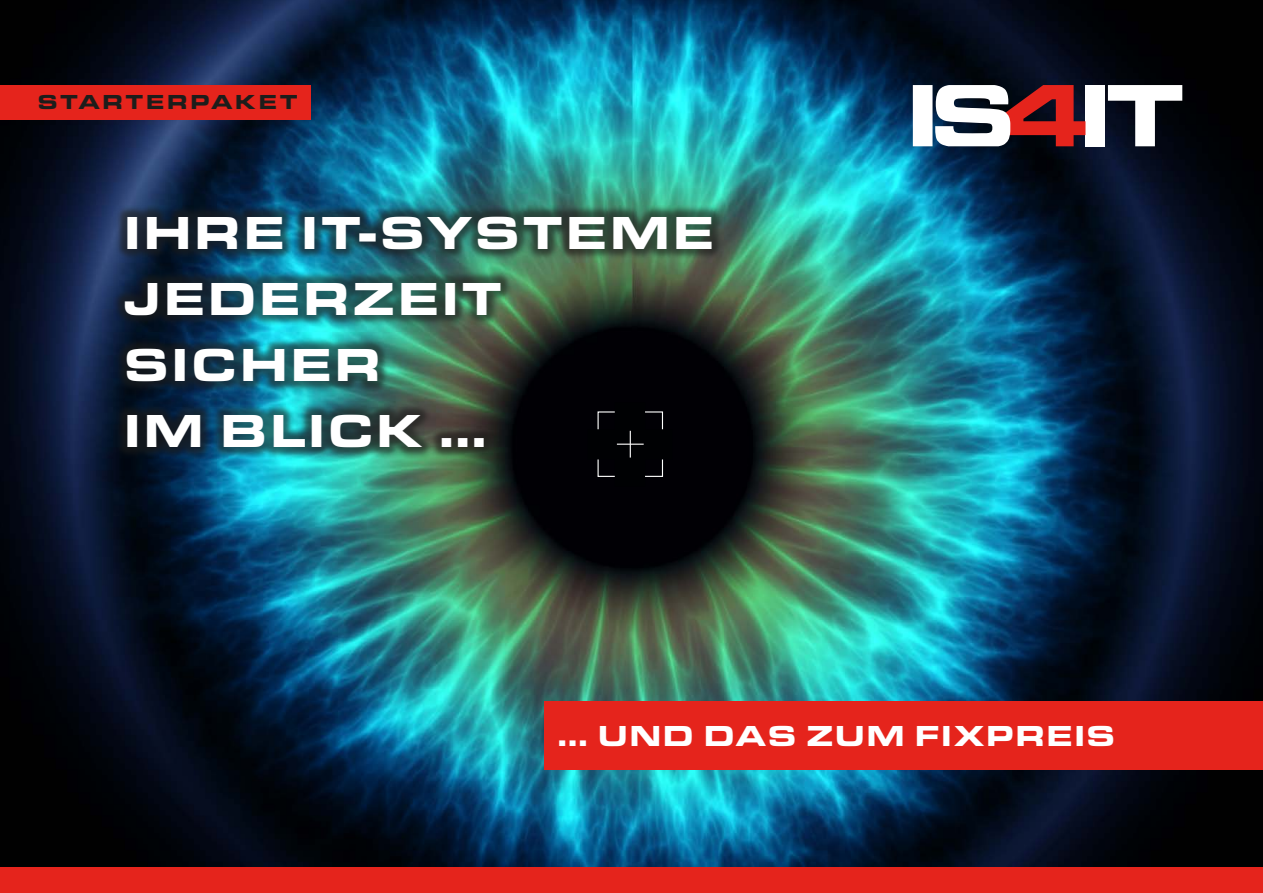
<style>
.page{position:relative;width:1263px;height:893px;background:#fff}
.page>*{position:absolute;margin:0;border:0;box-sizing:border-box;transform-origin:0 0}
.t1{font:900 48px/66px "Eurostile Ext";letter-spacing:.04em;color:#fff}
.t2{font:900 30px "Eurostile Ext";letter-spacing:.03em;color:#fff}
.t3{font:900 21px "Eurostile Ext";letter-spacing:.1em;color:#1d1d1b}
</style>
<div class="page">
<img style="left:0;top:0;width:1263px;height:867px">
<div style="left:0;top:85px;width:310px;height:34px;background:#e5241c"></div>
<div style="left:913px;top:85px;width:19px;height:61px;background:#fff"></div>
<svg style="left:1108px;top:85px;width:74px;height:61px"></svg>
<div style="left:1085px;top:85px;width:20px;height:61px;background:#fff"></div>
<svg style="left:935px;top:85px;width:150px;height:61px"></svg>
<div style="left:544px;top:702px;width:719px;height:68px;background:#e5241c"></div>
<div style="left:113px;top:205px;width:611px;height:254px;background:#1d1d1b;opacity:.62"></div>
<div style="left:588px;top:402px;width:84px;height:85px;background:#000103"></div>
<svg style="left:617px;top:431px;width:27px;height:27px"></svg>
<div style="left:0;top:867px;width:1263px;height:26px;background:#e5241c"></div>
<p class="t3" style="left:37px;top:86px;width:262px">STARTERPAKET</p>
<p class="t1" style="left:123px;top:196px;width:593px">IHRE IT-SYSTEME<br>JEDERZEIT<br>SICHER<br>IM BLICK …</p>
<p class="t2" style="left:557px;top:713px;width:560px">… UND DAS ZUM FIXPREIS</p>
</div>
